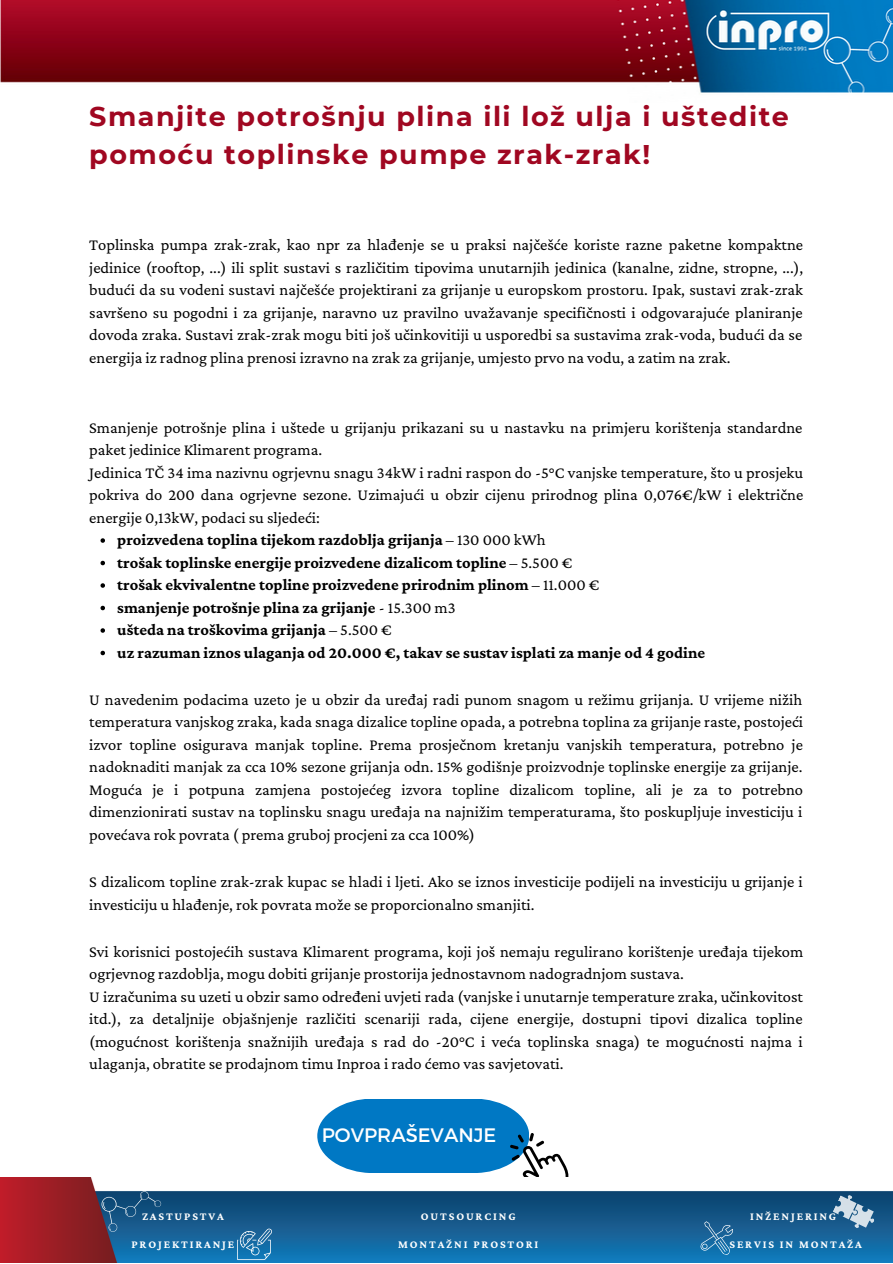
<style>
.page{position:relative;width:893px;height:1264px;background:#fff}
.page>*{position:absolute;margin:0;border:0;box-sizing:border-box;transform-origin:0 0}
.t1{font:700 27px/37px "Montserrat";letter-spacing:.055em;color:#a00721}
.t2{font:19.5px "Montserrat";color:#fff}
.t3{font:16.5px/22.5px "Crimson Pro";color:#000}
.t4{font:700 16.5px/22.5px "Crimson Pro";color:#000}
.t5{font:700 11.4px "Crimson Pro";letter-spacing:.165em;color:#fff}
.s1{font-weight:400}
</style>
<div class="page">
<img style="left:0;top:0;width:892px;height:93px">
<svg style="left:317px;top:1099px;width:252px;height:78px"></svg>
<svg style="left:100px;top:538px;width:5px;height:5px"></svg>
<svg style="left:100px;top:561px;width:5px;height:4px"></svg>
<svg style="left:100px;top:583px;width:5px;height:4px"></svg>
<svg style="left:100px;top:605px;width:5px;height:5px"></svg>
<svg style="left:100px;top:628px;width:5px;height:4px"></svg>
<svg style="left:100px;top:650px;width:5px;height:5px"></svg>
<img style="left:0;top:1177px;width:892px;height:85px">
<svg style="left:102px;top:1191px;width:59px;height:40px;background:#1f5784"></svg>
<svg style="left:237px;top:1228px;width:35px;height:31px"></svg>
<svg style="left:832px;top:1191px;width:45px;height:42px;background:#5280a3"></svg>
<svg style="left:699px;top:1220px;width:35px;height:35px"></svg>
<h1 class="t1" style="left:89px;top:98px;width:701px">Smanjite potrošnju plina ili lož ulja i uštedite pomoću toplinske pumpe zrak-zrak!</h1>
<p class="t3" style="left:89px;top:233px;width:715px;text-align:justify">Toplinska pumpa zrak-zrak, kao npr za hlađenje se u praksi najčešće koriste razne paketne kompaktne jedinice (rooftop, ...) ili split sustavi s različitim tipovima unutarnjih jedinica (kanalne, zidne, stropne, ...), budući da su vodeni sustavi najčešće projektirani za grijanje u europskom prostoru. Ipak, sustavi zrak-zrak savršeno su pogodni i za grijanje, naravno uz pravilno uvažavanje specifičnosti i odgovarajuće planiranje dovoda zraka. Sustavi zrak-zrak mogu biti još učinkovitiji u usporedbi sa sustavima zrak-voda, budući da se energija iz radnog plina prenosi izravno na zrak za grijanje, umjesto prvo na vodu, a zatim na zrak.</p>
<p class="t3" style="left:89px;top:415px;width:715px">Smanjenje potrošnje plina i uštede u grijanju prikazani su u nastavku na primjeru korištenja standardne paket jedinice Klimarent programa.<br>Jedinica TČ 34 ima nazivnu ogrjevnu snagu 34kW i radni raspon do -5°C vanjske temperature, što u prosjeku pokriva do 200 dana ogrjevne sezone. Uzimajući u obzir cijenu prirodnog plina 0,076€/kW i električne energije 0,13kW, podaci su sljedeći:</p>
<p class="t4" style="left:117px;top:528px;width:589px">proizvedena toplina tijekom razdoblja grijanja <span class="s1">– 130 000 kWh<br></span>trošak toplinske energije proizvedene dizalicom topline <span class="s1">– 5.500 €<br></span>trošak ekvivalentne topline proizvedene prirodnim plinom <span class="s1">– 11.000 €<br></span>smanjenje potrošnje plina za grijanje <span class="s1">- 15.300 m3<br></span>ušteda na troškovima grijanja <span class="s1">– 5.500 €<br></span>uz razuman iznos ulaganja od 20.000 €, takav se sustav isplati za manje od 4 godine</p>
<p class="t3" style="left:89px;top:688px;width:715px;text-align:justify">U navedenim podacima uzeto je u obzir da uređaj radi punom snagom u režimu grijanja. U vrijeme nižih temperatura vanjskog zraka, kada snaga dizalice topline opada, a potrebna toplina za grijanje raste, postojeći izvor topline osigurava manjak topline. Prema prosječnom kretanju vanjskih temperatura, potrebno je nadoknaditi manjak za cca 10% sezone grijanja odn. 15% godišnje proizvodnje toplinske energije za grijanje.<br>Moguća je i potpuna zamjena postojećeg izvora topline dizalicom topline, ali je za to potrebno dimenzionirati sustav na toplinsku snagu uređaja na najnižim temperaturama, što poskupljuje investiciju i povećava rok povrata ( prema gruboj procjeni za cca 100%)</p>
<p class="t3" style="left:89px;top:870px;width:714px">S dizalicom topline zrak-zrak kupac se hladi i ljeti. Ako se iznos investicije podijeli na investiciju u grijanje i investiciju u hlađenje, rok povrata može se proporcionalno smanjiti.</p>
<p class="t3" style="left:89px;top:940px;width:715px">Svi korisnici postojećih sustava Klimarent programa, koji još nemaju regulirano korištenje uređaja tijekom ogrjevnog razdoblja, mogu dobiti grijanje prostorija jednostavnom nadogradnjom sustava.<br>U izračunima su uzeti u obzir samo određeni uvjeti rada (vanjske i unutarnje temperature zraka, učinkovitost itd.), za detaljnije objašnjenje različiti scenariji rada, cijene energije, dostupni tipovi dizalica topline (mogućnost korištenja snažnijih uređaja s rad do -20°C i veća toplinska snaga) te mogućnosti najma i ulaganja, obratite se prodajnom timu Inproa i rado ćemo vas savjetovati.</p>
<p class="t2" style="left:322px;top:1122px;width:176px">POVPRAŠEVANJE</p>
<p class="t5" style="left:142px;top:1210px;width:83px">ZASTUPSTVA</p>
<p class="t5" style="left:421px;top:1209px;width:96px">OUTSOURCING</p>
<p class="t5" style="left:750px;top:1209px;width:88px">INŽENJERING</p>
<p class="t5" style="left:131px;top:1237px;width:104px">PROJEKTIRANJE</p>
<p class="t5" style="left:398px;top:1237px;width:142px">MONTAŽNI PROSTORI</p>
<p class="t5" style="left:729px;top:1237px;width:134px">SERVIS IN MONTAŽA</p>
</div>
